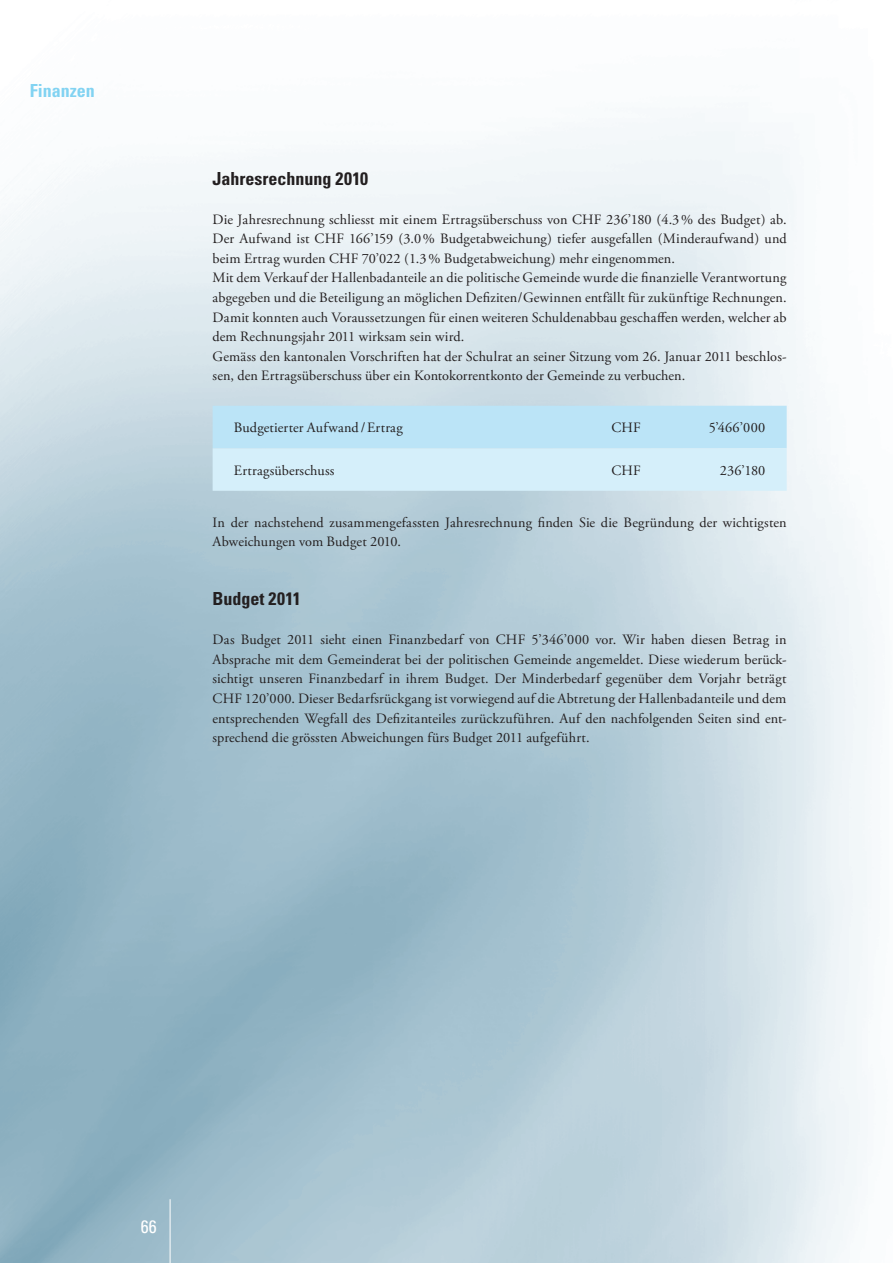
<style>
.page{position:relative;width:893px;height:1263px;background:#fff}
.page>*{position:absolute;margin:0;border:0;box-sizing:border-box;transform-origin:0 0}
.t1{font:700 condensed 18px "Univers";color:#231f20}
.t2{font:700 condensed 18px "Univers";color:#82d3f2}
.t3{font:condensed 18px "Univers";color:#fff}
.t4{font:14.25px/19.5px "Adobe Garamond Pro";letter-spacing:.01em;color:#231f20}
</style>
<div class="page">
<svg style="left:213px;top:406px;width:574px;height:85px"></svg>
<p class="t2" style="left:30px;top:79px;width:66px">Finanzen</p>
<p class="t1" style="left:213px;top:167px;width:157px">Jahresrechnung 2010</p>
<p class="t4" style="left:213px;top:210px;width:576px">Die Jahresrechnung schliesst mit einem Ertragsüberschuss von CHF 236’180 (4.3% des Budget) ab.<br>Der Aufwand ist CHF 166’159 (3.0% Budgetabweichung) tiefer ausgefallen (Minderaufwand) und beim Ertrag wurden CHF 70’022 (1.3% Budgetabweichung) mehr eingenommen.<br>Mit dem Verkauf der Hallenbadanteile an die politische Gemeinde wurde die finanzielle Verantwortung abgegeben und die Beteiligung an möglichen Defiziten/Gewinnen entfällt für zukünftige Rechnungen.<br>Damit konnten auch Voraussetzungen für einen weiteren Schuldenabbau geschaffen werden, welcher ab dem Rechnungsjahr 2011 wirksam sein wird.<br>Gemäss den kantonalen Vorschriften hat der Schulrat an seiner Sitzung vom 26. Januar 2011 beschlos&shy;sen, den Ertragsüberschuss über ein Kontokorrentkonto der Gemeinde zu verbuchen.</p>
<p class="t4" style="left:234px;top:418px;width:170px">Budgetierter Aufwand /Ertrag</p>
<p class="t4" style="left:611px;top:418px;width:31px">CHF</p>
<p class="t4" style="left:709px;top:418px;width:58px">5’466’000</p>
<p class="t4" style="left:234px;top:461px;width:102px">Ertragsüberschuss</p>
<p class="t4" style="left:611px;top:461px;width:31px">CHF</p>
<p class="t4" style="left:720px;top:461px;width:47px">236’180</p>
<p class="t4" style="left:213px;top:513px;width:575px">In der nachstehend zusammengefassten Jahresrechnung finden Sie die Begründung der wichtigsten<br>Abweichungen vom Budget 2010.</p>
<p class="t1" style="left:213px;top:588px;width:90px">Budget 2011</p>
<p class="t4" style="left:213px;top:630px;width:576px;text-align:justify">Das Budget 2011 sieht einen Finanzbedarf von CHF 5’346’000 vor. Wir haben diesen Betrag in Absprache mit dem Gemeinderat bei der politischen Gemeinde angemeldet. Diese wiederum berück&shy;sichtigt unseren Finanzbedarf in ihrem Budget. Der Minderbedarf gegenüber dem Vorjahr beträgt CHF 120’000. Dieser Bedarfsrückgang ist vorwiegend auf die Abtretung der Hallenbadanteile und dem entsprechenden Wegfall des Defizitanteiles zurückzuführen. Auf den nachfolgenden Seiten sind ent&shy;sprechend die grössten Abweichungen fürs Budget 2011 aufgeführt.</p>
<p class="t3" style="left:141px;top:1215px;width:17px">66</p>
</div>
